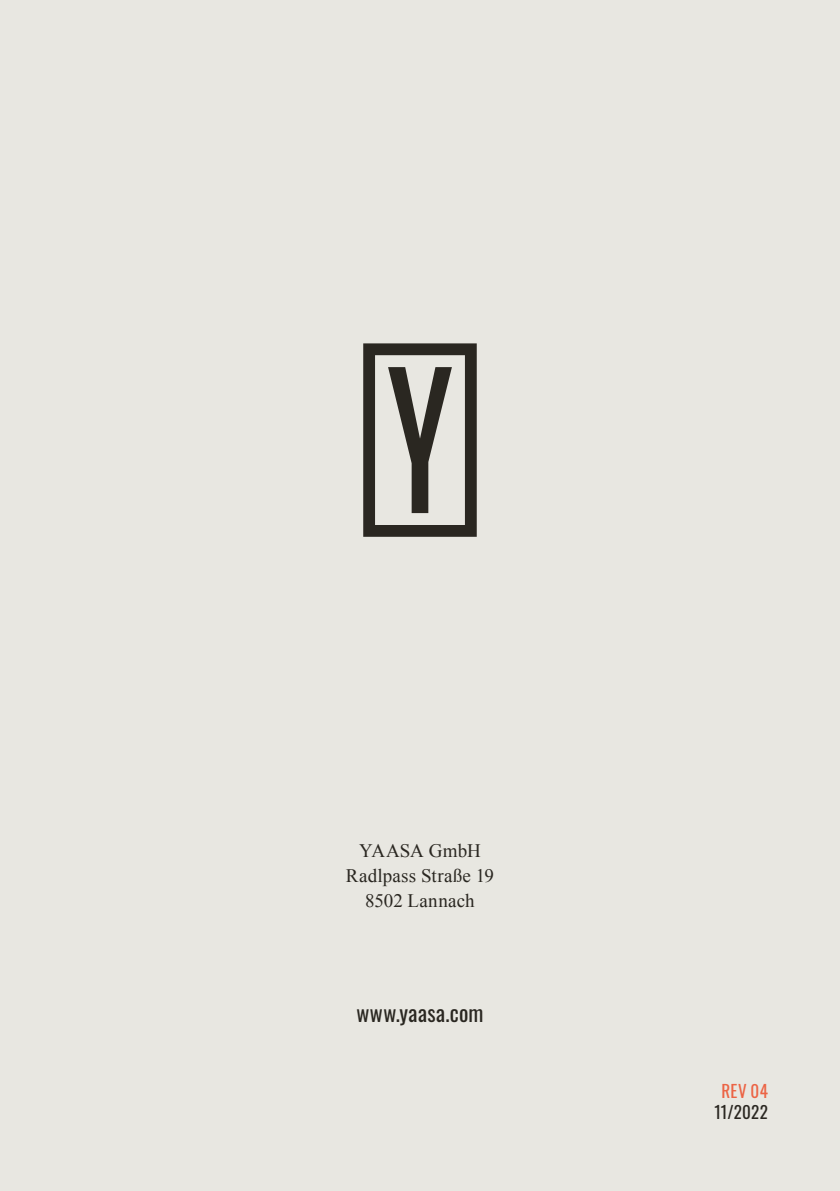
<style>
.page{position:relative;width:840px;height:1191px;background:#fff}
.page>*{position:absolute;margin:0;border:0;box-sizing:border-box;transform-origin:0 0}
.t1{font:22px "Oswald";letter-spacing:.01em;color:#2a2721}
.t2{font:19px/25px "Times New Roman";letter-spacing:.01em;color:#2a2721;text-align:center}
.t3{font:17px "Oswald";letter-spacing:.015em;color:#2a2721}
.t4{font:17px "Oswald";color:#ec6445}
</style>
<div class="page">
<div style="left:0;top:0;width:839px;height:1191px;background:#e8e7e1"></div>
<svg style="left:363px;top:343px;width:113px;height:194px"></svg>
<p class="t2" style="left:346px;top:837px;width:149px">YAASA GmbH<br>Radlpass Straße 19<br>8502 Lannach</p>
<p class="t1" style="left:356px;top:993px;width:128px">www.yaasa.com</p>
<p class="t4" style="left:721px;top:1076px;width:48px">REV 04</p>
<p class="t3" style="left:714px;top:1096px;width:55px">11/2022</p>
</div>
